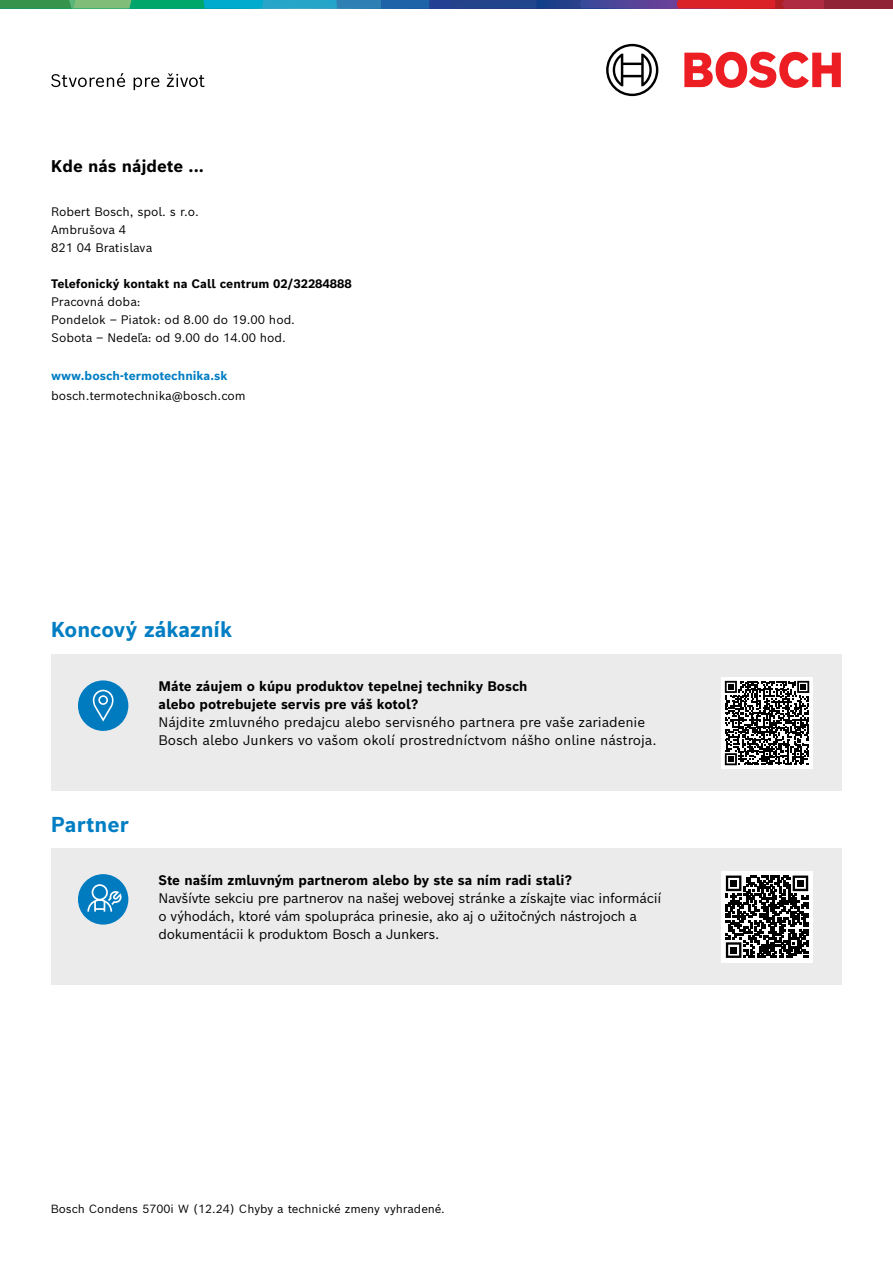
<style>
.page{position:relative;width:893px;height:1263px;background:#fff}
.page>*{position:absolute;margin:0;border:0;box-sizing:border-box;transform-origin:0 0}
.t1{font:700 21px "Bosch Sans";color:#007ec3}
.t2{font:700 16.5px "Bosch Sans";color:#000}
.t3{font:13.5px/18px "Bosch Sans";letter-spacing:-.02em;color:#000}
.t4{font:700 13.5px/18px "Bosch Sans";color:#000}
.t5{font:13.5px/18px "Bosch Sans";color:#000}
.t6{font:12px/18px "Bosch Sans";color:#000}
.t7{font:700 12px "Bosch Sans";color:#000}
.t8{font:700 12px "Bosch Sans";color:#007ec3}
.t9{font:11.55px "Bosch Sans";color:#000}
</style>
<div class="page">
<div style="left:824px;top:0;width:69px;height:9px;background:#902336"></div>
<svg style="left:0;top:0;width:824px;height:9px;background:#486b80"></svg>
<svg style="left:51px;top:73px;width:74px;height:14px"></svg>
<svg style="left:134px;top:77px;width:25px;height:13px"></svg>
<svg style="left:167px;top:73px;width:38px;height:14px"></svg>
<div style="left:51px;top:655px;width:791px;height:136px;background:#ebebec"></div>
<div style="left:51px;top:849px;width:791px;height:136px;background:#ebebec"></div>
<svg style="left:684px;top:52px;width:157px;height:36px"></svg>
<svg style="left:606px;top:44px;width:52px;height:52px"></svg>
<svg style="left:78px;top:680px;width:50px;height:51px"></svg>
<svg style="left:78px;top:874px;width:50px;height:50px"></svg>
<div style="left:721px;top:677px;width:92px;height:92px;background:#fff"></div>
<svg style="left:725px;top:681px;width:84px;height:84px"></svg>
<div style="left:721px;top:871px;width:92px;height:91px;background:#fff"></div>
<svg style="left:726px;top:875px;width:82px;height:83px"></svg>
<div style="left:730px;top:880px;width:7px;height:7px;background:#000"></div>
<div style="left:797px;top:880px;width:7px;height:7px;background:#000"></div>
<div style="left:730px;top:947px;width:7px;height:6px;background:#000"></div>
<p class="t2" style="left:51px;top:152px;width:155px">Kde nás nájdete ...</p>
<p class="t6" style="left:51px;top:201px;width:149px">Robert Bosch, spol. s r.o.<br>Ambrušova 4<br>821 04 Bratislava</p>
<p class="t7" style="left:51px;top:273px;width:302px">Telefonický kontakt na Call centrum 02/32284888</p>
<p class="t6" style="left:51px;top:291px;width:246px">Pracovná doba:<br>Pondelok – Piatok: od 8.00 do 19.00 hod.<br>Sobota – Nedeľa: od 9.00 do 14.00 hod.</p>
<p class="t8" style="left:51px;top:365px;width:178px">www.bosch-termotechnika.sk</p>
<p class="t6" style="left:51px;top:385px;width:196px">bosch.termotechnika@bosch.com</p>
<h1 class="t1" style="left:51px;top:612px;width:183px">Koncový zákazník</h1>
<p class="t4" style="left:158px;top:676px;width:370px">Máte záujem o kúpu produktov tepelnej techniky Bosch alebo potrebujete servis pre váš kotol?</p>
<p class="t5" style="left:158px;top:712px;width:500px">Nájdite zmluvného predajcu alebo servisného partnera pre vaše zariadenie<br>Bosch alebo Junkers vo vašom okolí prostredníctvom nášho online nástroja.</p>
<h1 class="t1" style="left:51px;top:806px;width:79px">Partner</h1>
<p class="t4" style="left:158px;top:870px;width:415px">Ste naším zmluvným partnerom alebo by ste sa ním radi stali?</p>
<p class="t3" style="left:158px;top:888px;width:504px">Navšívte sekciu pre partnerov na našej webovej stránke a získajte viac informácií o výhodách, ktoré vám spolupráca prinesie, ako aj o užitočných nástrojoch a dokumentácii k produktom Bosch a Junkers.</p>
<p class="t9" style="left:51px;top:1199px;width:396px">Bosch Condens 5700i W (12.24) Chyby a technické zmeny vyhradené.</p>
</div>
